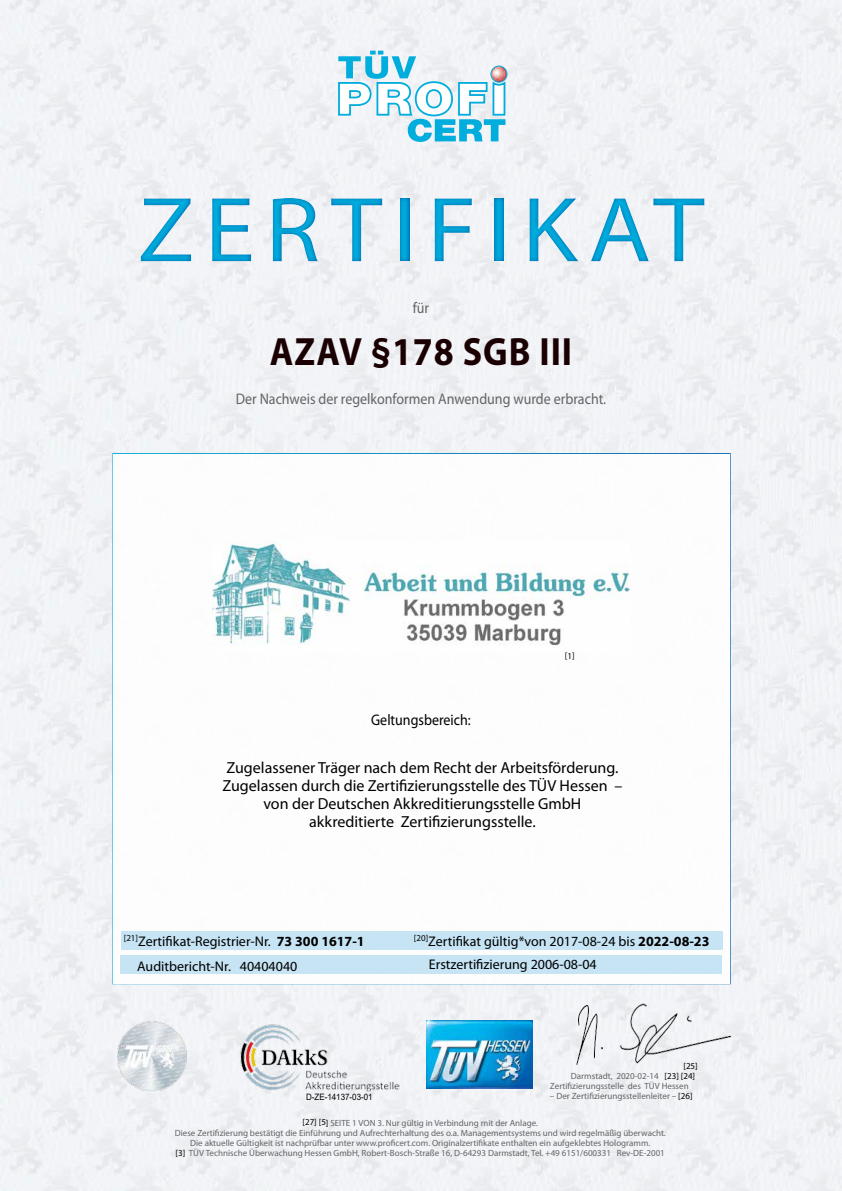
<style>
.page{position:relative;width:842px;height:1191px;background:#fff}
.page>*{position:absolute;margin:0;border:0;box-sizing:border-box;transform-origin:0 0}
.t1{font:93px "Myriad Pro";letter-spacing:.1em;color:#00addc;scale:1.1 1}
.t2{font:700 39.6px "Myriad Pro";letter-spacing:.025em;color:#1a0002;scale:.91 1}
.t3{font:16px/18px "Myriad Pro";color:#000;text-align:center}
.t4{font:15.4px "Myriad Pro";color:#636466;scale:.91 1}
.t5{font:15.4px "Myriad Pro";color:#000;scale:.91 1}
.t6{font:14px/24.6px "Myriad Pro";color:#000}
.t7{font:9px/10px "Myriad Pro";color:#636466;text-align:center}
.t8{font:9px "Myriad Pro";color:#000}
.t9{font:8.8px "Arial";color:#000;scale:.91 1}
.s1{font-weight:700}
.s2{color:#000}
</style>
<div class="page">
<img style="left:0;top:0;width:842px;height:1191px">
<img style="left:731px;top:695px;width:103px;height:47px">
<img style="left:734px;top:566px;width:108px;height:47px">
<svg style="left:338px;top:51px;width:169px;height:91px"></svg>
<img style="left:241px;top:1024px;width:158px;height:67px">
<img style="left:427px;top:1020px;width:106px;height:69px">
<div style="left:112px;top:453px;width:619px;height:531px;background:#fff;border:2px solid #fff"></div>
<div style="left:120px;top:955px;width:602px;height:19px;background:#c0e2f3"></div>
<div style="left:121px;top:931px;width:601px;height:19px;background:#c0e2f3"></div>
<div style="left:731px;top:455px;width:111px;height:40px;background:#f1f2f5"></div>
<img style="left:731px;top:793px;width:81px;height:72px">
<img style="left:734px;top:924px;width:92px;height:63px">
<img style="left:577px;top:1003px;width:153px;height:61px">
<div style="left:0;top:172px;width:842px;height:114px;background:#006bb6;opacity:.75"></div>
<img style="left:117px;top:1021px;width:70px;height:69px">
<img style="left:213px;top:541px;width:416px;height:105px">
<h1 class="t1" style="left:138px;top:173px;width:517px">ZERTIFIKAT</h1>
<h3 class="t4" style="left:413px;top:298px;width:20px">für</h3>
<h2 class="t2" style="left:270px;top:326px;width:334px">AZAV §178 SGB III</h2>
<h3 class="t4" style="left:236px;top:389px;width:408px">Der Nachweis der regelkonformen Anwendung wurde erbracht.</h3>
<h3 class="t5" style="left:371px;top:710px;width:111px">Geltungsbereich:</h3>
<p class="t8" style="left:565px;top:650px;width:11px">[1]</p>
<h3 class="t3" style="left:222px;top:758px;width:402px">Zugelassener Träger nach dem Recht der Arbeitsförderung.<br>Zugelassen durch die Zertifizierungsstelle des TÜV Hessen – von der Deutschen Akkreditierungsstelle GmbH akkreditierte Zertifizierungsstelle.</h3>
<h3 class="t6" style="left:137px;top:929px;width:229px;text-indent:-13px"><sup>[21]</sup>Zertifikat-Registrier-Nr. <span class="s1">73 300 1617-1<br></span>Auditbericht-Nr. 40404040</h3>
<h3 class="t6" style="left:414px;top:929px;width:297px"><sup>[20]</sup>Zertifikat gültig*von 2017-08-24 bis <span class="s1">2022-08-23</span></h3>
<h3 class="t6" style="left:429px;top:952px;width:169px">Erstzertifizierung 2006-08-04</h3>
<p class="t8" style="left:683px;top:1060px;width:16px">[25]</p>
<p class="t7" style="left:571px;top:1071px;width:126px">Darmstadt, 2020-02-14 <span class="s2">[23] [24]</span></p>
<p class="t7" style="left:550px;top:1081px;width:140px">Zertifizierungsstelle des TÜV Hessen</p>
<p class="t9" style="left:306px;top:1090px;width:75px">D-ZE-14137-03-01</p>
<p class="t7" style="left:550px;top:1091px;width:144px">– Der Zertifizierungsstellenleiter – <span class="s2">[26]</span></p>
<p class="t7" style="left:175px;top:1118px;width:493px"><span class="s2">[27] [5]</span> SEITE 1 VON 3. Nur gültig in Verbindung mit der Anlage.<br>Diese Zertifizierung bestätigt die Einführung und Aufrechterhaltung des o.a. Managementsystems und wird regelmäßig überwacht.<br>Die aktuelle Gültigkeit ist nachprüfbar unter www.proficert.com. Originalzertifikate enthalten ein aufgeklebtes Hologramm.<br><span class="s2">[3]</span> TÜV Technische Überwachung Hessen GmbH, Robert-Bosch-Straße 16, D-64293 Darmstadt, Tel. +49 6151/600331 Rev-DE-2001</p>
</div>
